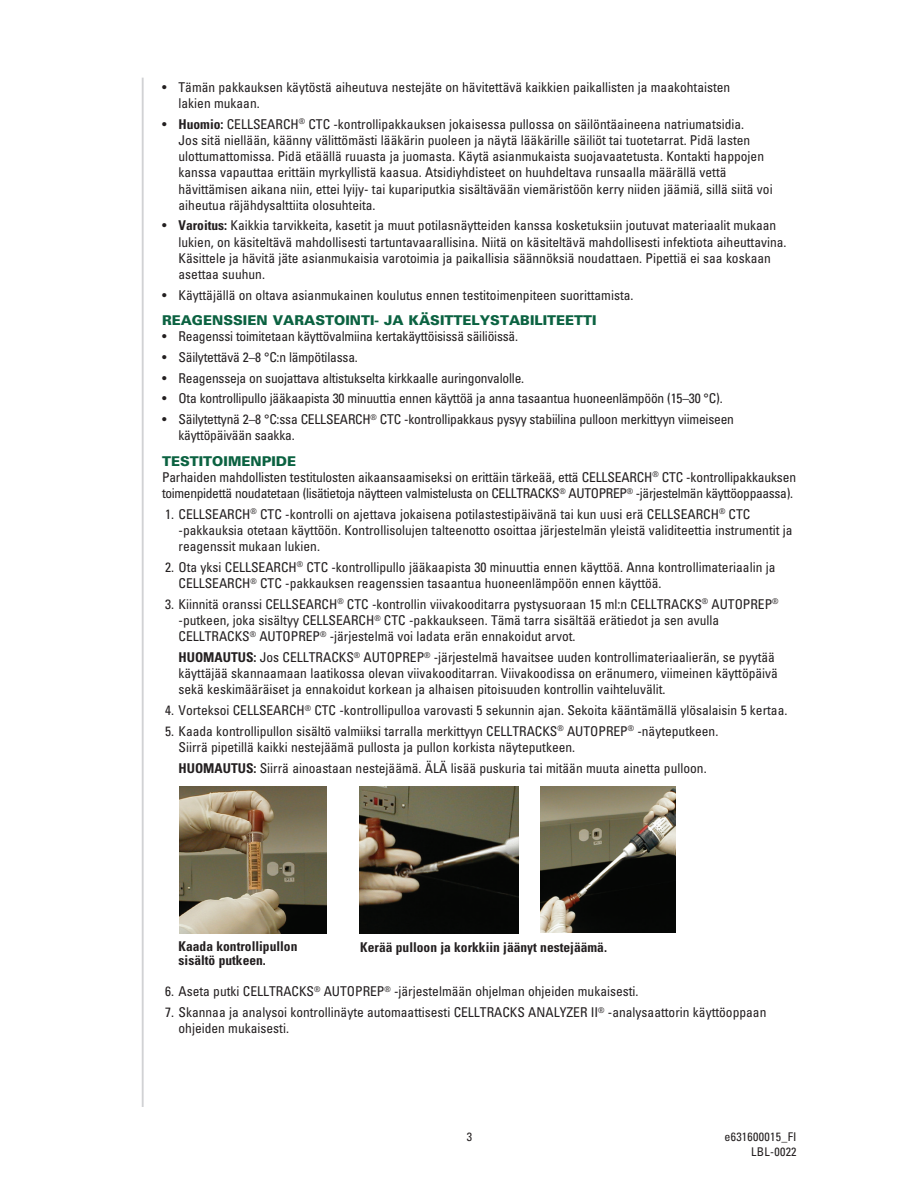
<style>
.page{position:relative;width:918px;height:1188px;background:#fff}
.page>*{position:absolute;margin:0;border:0;box-sizing:border-box;transform-origin:0 0}
.bullet_numbered_body{font:condensed 13.5px/16.2px "Univers";color:#231f20}
.Body_text{font:condensed 13.5px/16.2px "Univers";letter-spacing:-.015em;color:#231f20}
.t1{font:700 condensed 13.5px/14.2px "Univers";color:#231f20}
.Heads{font:900 13.5px "Univers";color:#0b6241}
.t2{font:condensed 12px/14.4px "Univers";letter-spacing:.025em;color:#231f20;text-align:right}
.s1{font-weight:700}
</style>
<div class="page">
<hr style="left:142px;top:78px;width:2px;height:1029px;background:#d1d2d4">
<img style="left:179px;top:786px;width:147px;height:147px">
<img style="left:359px;top:786px;width:160px;height:147px">
<img style="left:541px;top:787px;width:134px;height:145px">
<p class="bullet_numbered_body" style="left:179px;top:79px;width:553px;text-indent:-17px">• Tämän pakkauksen käytöstä aiheutuva nestejäte on hävitettävä kaikkien paikallisten ja maakohtaisten lakien mukaan.</p>
<p class="bullet_numbered_body" style="left:179px;top:116px;width:596px;text-indent:-17px">• <span class="s1">Huomio:</span> CELLSEARCH<sup>®</sup> CTC -kontrollipakkauksen jokaisessa pullossa on säilöntäaineena natriumatsidia.<br>Jos sitä niellään, käänny välittömästi lääkärin puoleen ja näytä lääkärille säiliöt tai tuotetarrat. Pidä lasten ulottumattomissa. Pidä etäällä ruuasta ja juomasta. Käytä asianmukaista suojavaatetusta. Kontakti happojen kanssa vapauttaa erittäin myrkyllistä kaasua. Atsidiyhdisteet on huuhdeltava runsaalla määrällä vettä hävittämisen aikana niin, ettei lyijy- tai kupariputkia sisältävään viemäristöön kerry niiden jäämiä, sillä siitä voi aiheutua räjähdysalttiita olosuhteita.</p>
<p class="bullet_numbered_body" style="left:179px;top:217px;width:610px;text-indent:-17px">• <span class="s1">Varoitus:</span> Kaikkia tarvikkeita, kasetit ja muut potilasnäytteiden kanssa kosketuksiin joutuvat materiaalit mukaan lukien, on käsiteltävä mahdollisesti tartuntavaarallisina. Niitä on käsiteltävä mahdollisesti infektiota aiheuttavina.<br>Käsittele ja hävitä jäte asianmukaisia varotoimia ja paikallisia säännöksiä noudattaen. Pipettiä ei saa koskaan asettaa suuhun.</p>
<p class="bullet_numbered_body" style="left:162px;top:287px;width:473px">• Käyttäjällä on oltava asianmukainen koulutus ennen testitoimenpiteen suorittamista.</p>
<p class="Heads" style="left:162px;top:312px;width:436px">REAGENSSIEN VARASTOINTI- JA KÄSITTELYSTABILITEETTI</p>
<p class="bullet_numbered_body" style="left:162px;top:328px;width:358px">• Reagenssi toimitetaan käyttövalmiina kertakäyttöisissä säiliöissä.</p>
<p class="bullet_numbered_body" style="left:162px;top:349px;width:197px">• Säilytettävä 2–8 °C:n lämpötilassa.</p>
<p class="bullet_numbered_body" style="left:162px;top:370px;width:364px">• Reagensseja on suojattava altistukselta kirkkaalle auringonvalolle.</p>
<p class="bullet_numbered_body" style="left:162px;top:390px;width:562px">• Ota kontrollipullo jääkaapista 30 minuuttia ennen käyttöä ja anna tasaantua huoneenlämpöön (15–30 °C).</p>
<p class="bullet_numbered_body" style="left:179px;top:411px;width:557px;text-indent:-17px">• Säilytettynä 2–8 °C:ssa CELLSEARCH<sup>®</sup> CTC -kontrollipakkaus pysyy stabiilina pulloon merkittyyn viimeiseen käyttöpäivään saakka.</p>
<p class="Heads" style="left:162px;top:452px;width:136px">TESTITOIMENPIDE</p>
<p class="Body_text" style="left:162px;top:469px;width:636px">Parhaiden mahdollisten testitulosten aikaansaamiseksi on erittäin tärkeää, että CELLSEARCH<sup>®</sup> CTC -kontrollipakkauksen toimenpidettä noudatetaan (lisätietoja näytteen valmistelusta on CELLTRACKS<sup>®</sup> AUTOPREP<sup>®</sup> -järjestelmän käyttöoppaassa).</p>
<p class="bullet_numbered_body" style="left:179px;top:506px;width:616px;text-indent:-13px">1. CELLSEARCH<sup>®</sup> CTC -kontrolli on ajettava jokaisena potilastestipäivänä tai kun uusi erä CELLSEARCH<sup>®</sup> CTC -pakkauksia otetaan käyttöön. Kontrollisolujen talteenotto osoittaa järjestelmän yleistä validiteettia instrumentit ja reagenssit mukaan lukien.</p>
<p class="bullet_numbered_body" style="left:179px;top:559px;width:598px;text-indent:-13px">2. Ota yksi CELLSEARCH<sup>®</sup> CTC -kontrollipullo jääkaapista 30 minuuttia ennen käyttöä. Anna kontrollimateriaalin ja<br>CELLSEARCH<sup>®</sup> CTC -pakkauksen reagenssien tasaantua huoneenlämpöön ennen käyttöä.</p>
<p class="bullet_numbered_body" style="left:179px;top:596px;width:602px;text-indent:-13px">3. Kiinnitä oranssi CELLSEARCH<sup>®</sup> CTC -kontrollin viivakooditarra pystysuoraan 15 ml:n CELLTRACKS<sup>®</sup> AUTOPREP<sup>® </sup>-putkeen, joka sisältyy CELLSEARCH<sup>®</sup> CTC -pakkaukseen. Tämä tarra sisältää erätiedot ja sen avulla<br>CELLTRACKS<sup>®</sup> AUTOPREP<sup>®</sup> -järjestelmä voi ladata erän ennakoidut arvot.</p>
<p class="bullet_numbered_body" style="left:179px;top:649px;width:601px"><span class="s1">HUOMAUTUS:</span> Jos CELLTRACKS<sup>®</sup> AUTOPREP<sup>®</sup> -järjestelmä havaitsee uuden kontrollimateriaalierän, se pyytää käyttäjää skannaamaan laatikossa olevan viivakooditarran. Viivakoodissa on eränumero, viimeinen käyttöpäivä sekä keskimääräiset ja ennakoidut korkean ja alhaisen pitoisuuden kontrollin vaihteluvälit.</p>
<p class="bullet_numbered_body" style="left:165px;top:702px;width:624px">4. Vorteksoi CELLSEARCH<sup>®</sup> CTC -kontrollipulloa varovasti 5 sekunnin ajan. Sekoita kääntämällä ylösalaisin 5 kertaa.</p>
<p class="bullet_numbered_body" style="left:179px;top:723px;width:541px;text-indent:-13px">5. Kaada kontrollipullon sisältö valmiiksi tarralla merkittyyn CELLTRACKS<sup>®</sup> AUTOPREP<sup>®</sup> -näyteputkeen.<br>Siirrä pipetillä kaikki nestejäämä pullosta ja pullon korkista näyteputkeen.</p>
<p class="bullet_numbered_body" style="left:179px;top:760px;width:530px"><span class="s1">HUOMAUTUS:</span> Siirrä ainoastaan nestejäämä. ÄLÄ lisää puskuria tai mitään muuta ainetta pulloon.</p>
<p class="t1" style="left:179px;top:939px;width:120px">Kaada kontrollipullon sisältö putkeen.</p>
<p class="t1" style="left:360px;top:940px;width:248px">Kerää pulloon ja korkkiin jäänyt nestejäämä.</p>
<p class="bullet_numbered_body" style="left:165px;top:983px;width:475px">6. Aseta putki CELLTRACKS<sup>®</sup> AUTOPREP<sup>®</sup> -järjestelmään ohjelman ohjeiden mukaisesti.</p>
<p class="bullet_numbered_body" style="left:179px;top:1004px;width:589px;text-indent:-13px">7. Skannaa ja analysoi kontrollinäyte automaattisesti CELLTRACKS ANALYZER II<sup>®</sup> -analysaattorin käyttöoppaan ohjeiden mukaisesti.</p>
<p class="t2" style="left:467px;top:1129px;width:7px">3</p>
<p class="t2" style="left:724px;top:1129px;width:74px">e631600015_FI<br>LBL-0022</p>
</div>
